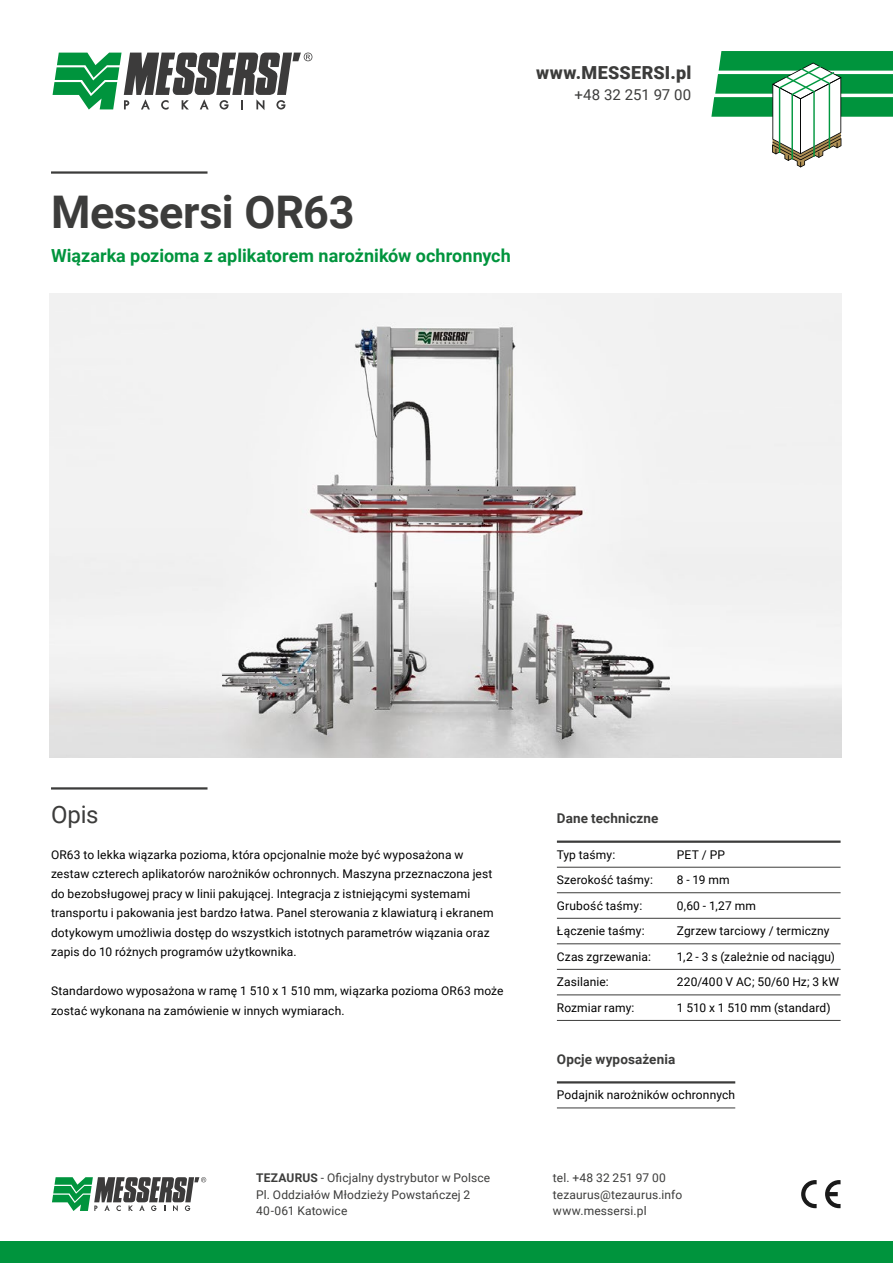
<style>
.page{position:relative;width:893px;height:1263px;background:#fff}
.page>*{position:absolute;margin:0;border:0;box-sizing:border-box;transform-origin:0 0}
.t1{font:700 45px "Roboto";letter-spacing:-.01em;color:#3c3c3b}
.t2{font:24px "Roboto";color:#3c3c3b}
.t3{font:700 18px "Roboto";color:#00943d}
.t4{font:900 18px "Roboto";letter-spacing:.015em;color:#3c3c3b}
.t5{font:15px "Roboto";color:#3c3c3b}
.t6{font:700 13.5px "Roboto";letter-spacing:.005em;color:#3c3c3b}
.t7{font:12px/25.5px "Roboto";letter-spacing:.01em;color:#000}
.t8{font:12px/16.5px "Roboto";letter-spacing:.01em;color:#3c3c3b}
.s1{font-weight:700}
</style>
<div class="page">
<svg style="left:53px;top:52px;width:259px;height:58px"></svg>
<hr style="left:51px;top:171px;width:156px;height:3px;background:#3c3c3b">
<hr style="left:51px;top:787px;width:156px;height:2px;background:#3c3c3b">
<hr style="left:557px;top:840px;width:284px;height:3px;background:#3c3c3b">
<hr style="left:557px;top:1081px;width:178px;height:2px;background:#3c3c3b">
<hr style="left:557px;top:867px;width:284px;height:1px;background:#3c3c3b">
<hr style="left:557px;top:1107px;width:178px;height:1px;background:#3c3c3b">
<hr style="left:557px;top:892px;width:284px;height:1px;background:#3c3c3b">
<hr style="left:557px;top:918px;width:284px;height:1px;background:#3c3c3b">
<hr style="left:557px;top:943px;width:284px;height:1px;background:#3c3c3b">
<hr style="left:557px;top:969px;width:284px;height:1px;background:#3c3c3b">
<hr style="left:557px;top:994px;width:284px;height:1px;background:#3c3c3b">
<hr style="left:557px;top:1020px;width:284px;height:1px;background:#3c3c3b">
<img style="left:50px;top:294px;width:792px;height:463px">
<svg style="left:711px;top:51px;width:182px;height:116px"></svg>
<div style="left:0;top:1242px;width:893px;height:21px;background:#00943d"></div>
<svg style="left:52px;top:1177px;width:154px;height:34px"></svg>
<svg style="left:801px;top:1180px;width:39px;height:28px"></svg>
<h3 class="t4" style="left:536px;top:60px;width:156px">www.MESSERSI.pl</h3>
<p class="t5" style="left:574px;top:84px;width:118px">+48 32 251 97 00</p>
<h1 class="t1" style="left:51px;top:181px;width:305px">Messersi OR63</h1>
<h3 class="t3" style="left:51px;top:243px;width:461px">Wiązarka pozioma z aplikatorem narożników ochronnych</h3>
<h2 class="t2" style="left:51px;top:798px;width:49px">Opis</h2>
<p class="t6" style="left:557px;top:809px;width:103px">Dane techniczne</p>
<p class="t7" style="left:51px;top:844px;width:444px;line-height:19.5px">OR63 to lekka wiązarka pozioma, która opcjonalnie może być wyposażona w zestaw czterech aplikatorów narożników ochronnych. Maszyna przeznaczona jest do bezobsługowej pracy w linii pakującej. Integracja z istniejącymi systemami transportu i pakowania jest bardzo łatwa. Panel sterowania z klawiaturą i ekranem dotykowym umożliwia dostęp do wszystkich istotnych parametrów wiązania oraz zapis do 10 różnych programów użytkownika.</p>
<p class="t7" style="left:51px;top:981px;width:454px;line-height:19.5px">Standardowo wyposażona w ramę 1 510 x 1 510 mm, wiązarka pozioma OR63 może zostać wykonana na zamówienie w innych wymiarach.</p>
<p class="t7" style="left:557px;top:841px;width:97px">Typ taśmy:<br>Szerokość taśmy:<br>Grubość taśmy:<br>Łączenie taśmy:<br>Czas zgrzewania:<br>Zasilanie:<br>Rozmiar ramy:</p>
<p class="t7" style="left:677px;top:841px;width:164px">PET / PP<br>8 - 19 mm<br>0,60 - 1,27 mm<br>Zgrzew tarciowy / termiczny<br>1,2 - 3 s (zależnie od naciągu)<br>220/400 V AC; 50/60 Hz; 3 kW<br>1 510 x 1 510 mm (standard)</p>
<p class="t6" style="left:557px;top:1049px;width:120px">Opcje wyposażenia</p>
<p class="t7" style="left:557px;top:1082px;width:180px">Podajnik narożników ochronnych</p>
<p class="t8" style="left:256px;top:1169px;width:236px"><span class="s1">TEZAURUS</span> - Oficjalny dystrybutor w Polsce<br>Pl. Oddziałów Młodzieży Powstańczej 2<br>40-061 Katowice</p>
<p class="t8" style="left:553px;top:1169px;width:131px">tel. +48 32 251 97 00 tezaurus@tezaurus.info www.messersi.pl</p>
</div>
